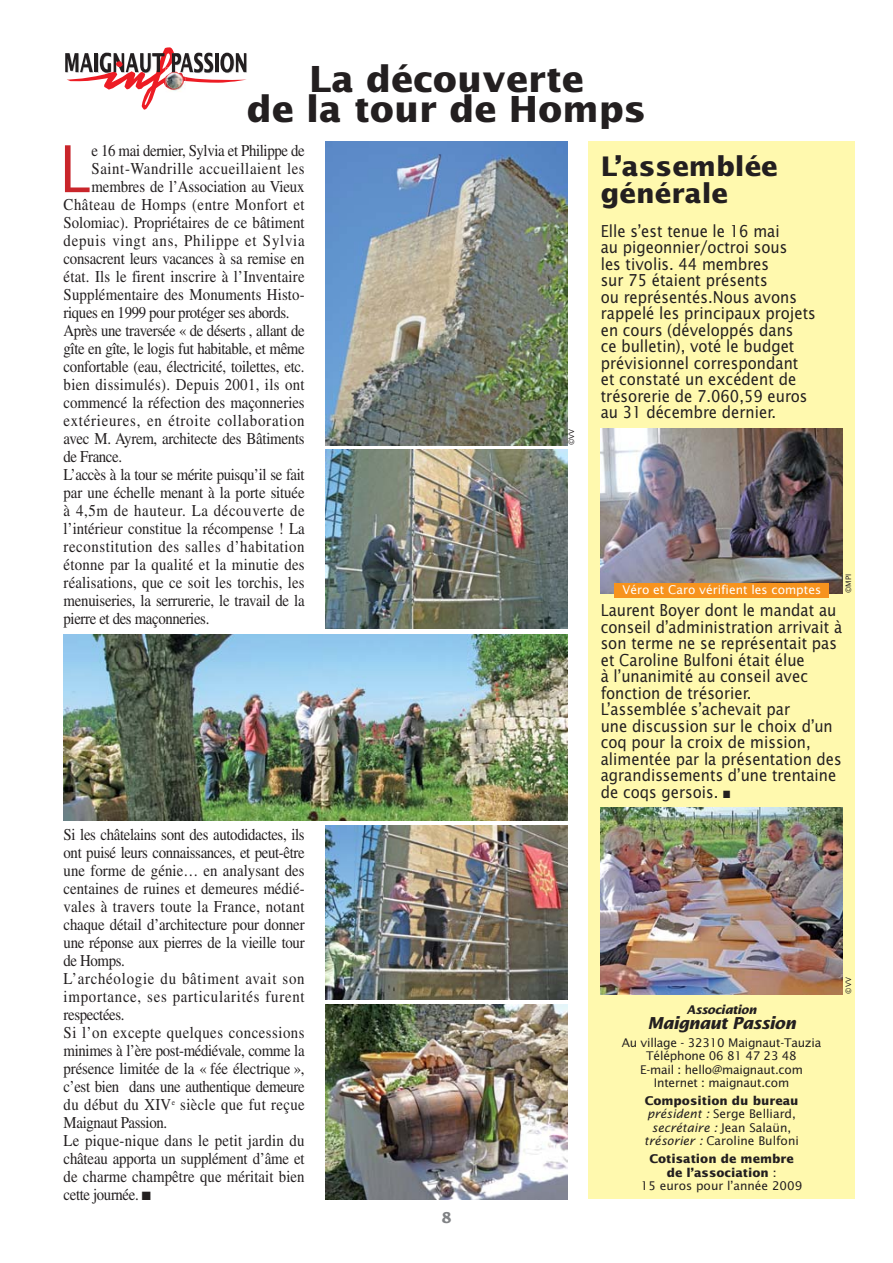
<style>
.page{position:relative;width:893px;height:1263px;background:#fff}
.page>*{position:absolute;margin:0;border:0;box-sizing:border-box;transform-origin:0 0}
.t1{font:64.8px "Lucida Sans";color:#c9252b;scale:.9 1}
.t2{font:700 36px/30px "Lucida Sans";color:#231f20;text-align:center}
.t3{font:700 27px/27px "Lucida Sans";color:#231f20}
.t4{font:16.5px/18px "Times";letter-spacing:-.005em;color:#231f20;scale:.9 1}
.t5{font:16.5px/16.5px "Lucida Sans";color:#231f20;scale:.9 1}
.t6{font:16.5px "Times";letter-spacing:-.025em;color:#231f20;scale:.9 1}
.t7{font:16.5px "Times";letter-spacing:.04em;color:#231f20;scale:.9 1}
.t8{font:16.5px "Times";letter-spacing:.05em;color:#231f20;scale:.9 1}
.t9{font:16.5px "Times";letter-spacing:.02em;color:#231f20;scale:.9 1}
.t10{font:16.5px "Times";letter-spacing:.015em;color:#231f20;scale:.9 1}
.t11{font:16.5px "Times";letter-spacing:.035em;color:#231f20;scale:.9 1}
.t12{font:italic 700 16.5px "Lucida Sans";letter-spacing:-.035em;color:#231f20}
.t13{font:700 15px "Lucida Sans";color:#808285}
.t14{font:12px/13.5px "Lucida Sans";letter-spacing:-.02em;color:#231f20;text-align:center}
.t15{font:12px/13.5px "Lucida Sans";color:#231f20;text-align:center}
.t16{font:700 12px/13.5px "Lucida Sans";color:#231f20;text-align:center}
.t17{font:12px "Lucida Sans";color:#fff}
.t18{font:italic 700 12px "Lucida Sans";letter-spacing:-.035em;color:#231f20}
.t19{font:7.5px "Lucida Sans";color:#231f20}
.s1{font-weight:700}
.s2{font-style:italic}
.s3{font-weight:400}
</style>
<div class="page">
<div style="left:588px;top:141px;width:266px;height:1058px;background:#fff9ae"></div>
<svg style="left:65px;top:47px;width:182px;height:63px"></svg>
<img style="left:600px;top:429px;width:242px;height:165px">
<img style="left:326px;top:826px;width:241px;height:174px">
<img style="left:600px;top:807px;width:242px;height:187px">
<img style="left:64px;top:634px;width:503px;height:187px">
<img style="left:326px;top:450px;width:241px;height:179px">
<img style="left:326px;top:1005px;width:241px;height:194px">
<img style="left:326px;top:141px;width:241px;height:304px">
<div style="left:614px;top:583px;width:215px;height:15px;background:#f7931d"></div>
<h2 class="t2" style="left:247px;top:66px;width:401px">La découverte<br>de la tour de Homps</h2>
<h3 class="t3" style="left:600px;top:155px;width:178px">L’assemblée générale</h3>
<p class="t5" style="left:600px;top:224px;width:240px">Elle s’est tenue le 16 mai<br>au pigeonnier/octroi sous<br>les tivolis. 44 membres<br>sur 75 étaient présents<br>ou représentés.Nous avons rappelé les principaux projets en cours (développés dans<br>ce bulletin), voté le budget prévisionnel correspondant et constaté un excédent de trésorerie de 7.060,59 euros au 31 décembre dernier.</p>
<h1 class="t1" style="left:59px;top:142px;width:36px">L</h1>
<p class="t6" style="left:92px;top:145px;width:238px">e 16 mai dernier, Sylvia et Philippe de</p>
<p class="t7" style="left:92px;top:163px;width:238px">Saint-Wandrille accueillaient les</p>
<p class="t4" style="left:92px;top:179px;width:238px">membres de l’Association au Vieux</p>
<p class="t11" style="left:64px;top:199px;width:269px">Château de Homps (entre Monfort et</p>
<p class="t4" style="left:64px;top:215px;width:269px">Solomiac). Propriétaires de ce bâtiment</p>
<p class="t8" style="left:64px;top:235px;width:269px">depuis vingt ans, Philippe et Sylvia</p>
<p class="t4" style="left:64px;top:251px;width:269px">consacrent leurs vacances à sa remise en</p>
<p class="t10" style="left:64px;top:271px;width:269px">état. Ils le firent inscrire à l’Inventaire</p>
<p class="t4" style="left:64px;top:287px;width:269px">Supplémentaire des Monuments Histo -</p>
<p class="t6" style="left:64px;top:307px;width:253px">riques en 1999 pour protéger ses abords.</p>
<p class="t6" style="left:64px;top:325px;width:269px">Après une traversée « de déserts , allant de</p>
<p class="t6" style="left:64px;top:343px;width:269px">gîte en gîte, le logis fut habitable, et même</p>
<p class="t4" style="left:64px;top:359px;width:269px">confortable (eau, électricité, toilettes, etc.</p>
<p class="t9" style="left:64px;top:379px;width:269px">bien dissimulés). Depuis 2001, ils ont</p>
<p class="t4" style="left:64px;top:395px;width:269px">commencé la réfection des maçonneries</p>
<p class="t8" style="left:64px;top:415px;width:269px">extérieures, en étroite collaboration</p>
<p class="t4" style="left:64px;top:431px;width:269px">avec M. Ayrem, architecte des Bâtiments</p>
<p class="t6" style="left:64px;top:451px;width:66px">de France.</p>
<p class="t6" style="left:64px;top:469px;width:269px">L’accès à la tour se mérite puisqu’il se fait</p>
<p class="t4" style="left:64px;top:485px;width:269px">par une échelle menant à la porte située</p>
<p class="t7" style="left:64px;top:505px;width:269px">à 4,5m de hauteur. La découverte de</p>
<p class="t4" style="left:64px;top:521px;width:269px">l’intérieur constitue la récompense ! La</p>
<p class="t7" style="left:64px;top:541px;width:269px">reconstitution des salles d’habitation</p>
<p class="t9" style="left:64px;top:559px;width:269px">étonne par la qualité et la minutie des</p>
<p class="t4" style="left:64px;top:575px;width:269px">réalisations, que ce soit les torchis, les</p>
<p class="t4" style="left:64px;top:593px;width:269px">menuiseries, la serrurerie, le travail de la</p>
<p class="t6" style="left:64px;top:613px;width:163px">pierre et des maçonneries.</p>
<p class="t19" style="left:568px;top:445px;width:18px;rotate:-90deg">©VV</p>
<p class="t17" style="left:622px;top:584px;width:200px">Véro et Caro vérifient les comptes</p>
<p class="t19" style="left:845px;top:593px;width:21px;rotate:-90deg">©MPI</p>
<p class="t5" style="left:600px;top:603px;width:270px">Laurent Boyer dont le mandat au conseil d’administration arrivait à son terme ne se représentait pas et Caroline Bulfoni était élue<br>à l’unanimité au conseil avec fonction de trésorier.<br>L’assemblée s’achevait par<br>une discussion sur le choix d’un coq pour la croix de mission, alimentée par la présentation des agrandissements d’une trentaine de coqs gersois. ■</p>
<p class="t4" style="left:64px;top:827px;width:269px">Si les châtelains sont des autodidactes, ils ont puisé leurs connaissances, et peut-être une forme de génie… en analysant des centaines de ruines et demeures médié - vales à travers toute la France, notant chaque détail d’architecture pour donner une réponse aux pierres de la vieille tour de Homps.<br>L’archéologie du bâtiment avait son importance, ses particularités furent respectées.<br>Si l’on excepte quelques concessions minimes à l’ère post-médiévale, comme la présence limitée de la « fée électrique », c’est bien dans une authentique demeure du début du XIV<sup>e</sup> siècle que fut reçue Maignaut Passion.<br>Le pique-nique dans le petit jardin du château apporta un supplément d’âme et de charme champêtre que méritait bien cette journée. ■</p>
<p class="t13" style="left:441px;top:1212px;width:12px">8</p>
<p class="t18" style="left:686px;top:1005px;width:71px">Association</p>
<p class="t12" style="left:647px;top:1016px;width:150px">Maignaut Passion</p>
<p class="t14" style="left:621px;top:1037px;width:201px">Au village - 32310 Maignaut-Tauzia<br>Téléphone 06 81 47 23 48<br>E-mail : hello@maignaut.com<br>Internet : maignaut.com</p>
<p class="t15" style="left:644px;top:1095px;width:156px"><span class="s1">Composition du bureau </span><span class="s2">président :</span> Serge Belliard, <span class="s2">secrétaire :</span> Jean Salaün, <span class="s2">trésorier :</span> Caroline Bulfoni</p>
<p class="t16" style="left:640px;top:1153px;width:163px">Cotisation de membre de l’association <span class="s3">:<br>15 euros pour l’année 2009</span></p>
<p class="t19" style="left:845px;top:994px;width:18px;rotate:-90deg">©VV</p>
</div>
